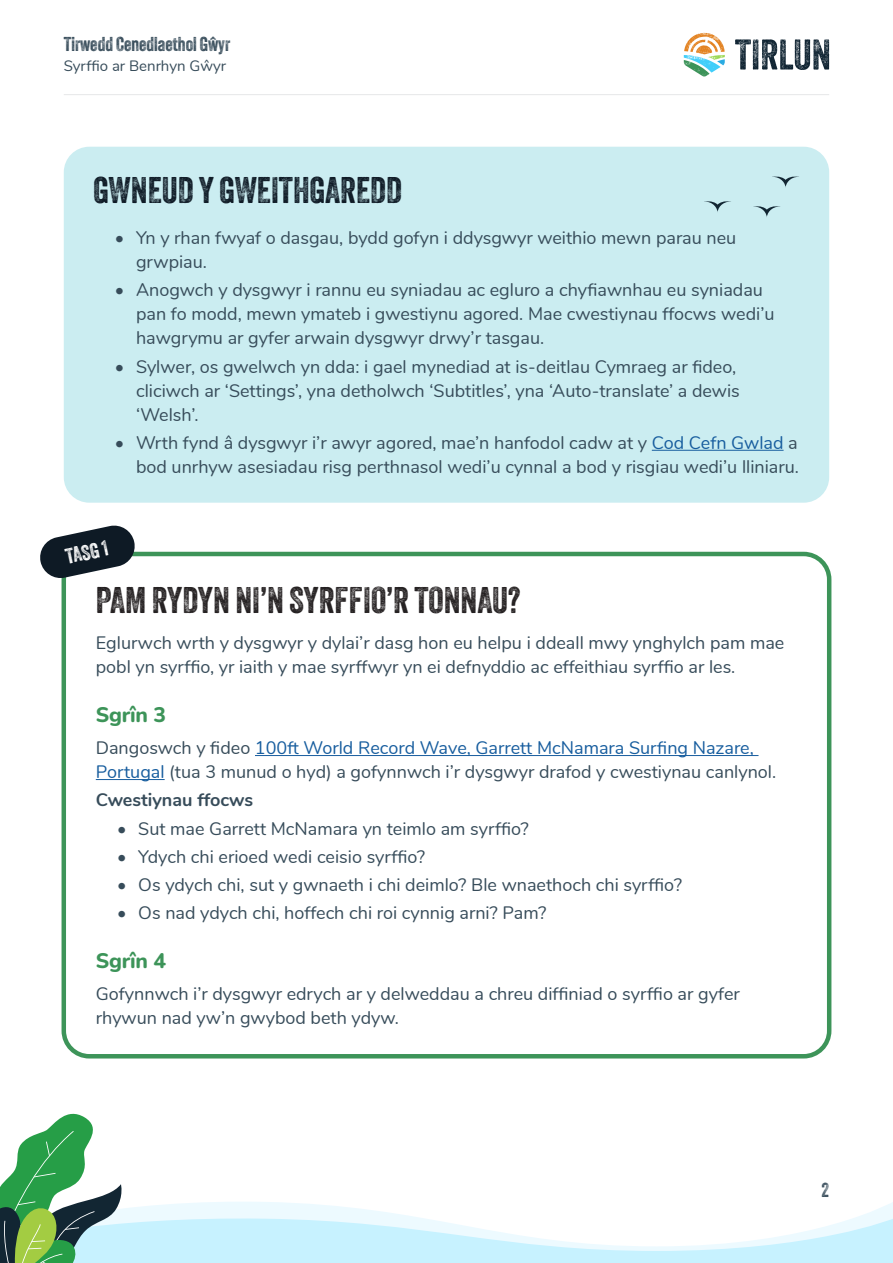
<style>
.page{position:relative;width:893px;height:1263px;background:#fff}
.page>*{position:absolute;margin:0;border:0;box-sizing:border-box;transform-origin:0 0}
.Page_sub_heading{font:36px "Veneer Two";color:#231f20}
.Page_sub_heading-2{font:36px "Veneer Two";color:#0e1a25}
.Page_section_heading{font:800 21px "Nunito";letter-spacing:-.01em;color:#3d9459}
.Key_activity_heading{font:21px "Veneer Two";color:#fff}
.t1{font:19.5px "Veneer Two";color:#374c5a}
.Body_text{font:18px/24px "Nunito";color:#374c5a}
.Body_text-2{font:700 18px "Nunito";color:#374c5a}
.t2{font:15px "Nunito";color:#374c5a}
.s1{color:#175d9e}
</style>
<div class="page">
<svg style="left:735px;top:39px;width:94px;height:31px"></svg>
<svg style="left:684px;top:33px;width:41px;height:44px"></svg>
<hr style="left:64px;top:94px;width:765px;height:1px;background:#e6e7e9">
<div style="left:64px;top:147px;width:765px;height:356px;background:#cbedf1;border-radius:26px"></div>
<hr style="left:652px;top:450px;width:132px;height:1px;background:#175d9e">
<hr style="left:255px;top:755px;width:503px;height:1px;background:#175d9e">
<hr style="left:96px;top:779px;width:69px;height:1px;background:#175d9e">
<div style="left:62px;top:552px;width:769px;height:506px;border:4px solid #3d9459;border-radius:26px"></div>
<svg style="left:772px;top:176px;width:27px;height:12px"></svg>
<svg style="left:753px;top:206px;width:28px;height:11px"></svg>
<svg style="left:704px;top:201px;width:27px;height:11px"></svg>
<svg style="left:0;top:1113px;width:893px;height:150px"></svg>
<svg style="left:40px;top:525px;width:97px;height:55px"></svg>
<p class="t1" style="left:64px;top:32px;width:168px">Tirwedd Cenedlaethol Gŵyr</p>
<p class="t2" style="left:64px;top:54px;width:164px">Syrffio ar Benrhyn Gŵyr</p>
<p class="Page_sub_heading-2" style="left:94px;top:168px;width:310px">GWNEUD Y GWEITHGAREDD</p>
<p class="Body_text" style="left:136px;top:225px;width:602px;text-indent:-21px">• Yn y rhan fwyaf o dasgau, bydd gofyn i ddysgwyr weithio mewn parau neu grwpiau.</p>
<p class="Body_text" style="left:136px;top:277px;width:640px;text-indent:-21px">• Anogwch y dysgwyr i rannu eu syniadau ac egluro a chyfiawnhau eu syniadau pan fo modd, mewn ymateb i gwestiynu agored. Mae cwestiynau ffocws wedi’u hawgrymu ar gyfer arwain dysgwyr drwy’r tasgau.</p>
<p class="Body_text" style="left:136px;top:353px;width:605px;text-indent:-21px">• Sylwer, os gwelwch yn dda: i gael mynediad at is-deitlau Cymraeg ar fideo, cliciwch ar ‘Settings’, yna detholwch ‘Subtitles’, yna ‘Auto-translate’ a dewis ‘Welsh’.</p>
<p class="Body_text" style="left:115px;top:430px;width:686px;text-align:right">• Wrth fynd â dysgwyr i’r awyr agored, mae’n hanfodol cadw at y <span class="s1">Cod Cefn Gwlad</span> a bod unrhyw asesiadau risg perthnasol wedi’u cynnal a bod y risgiau wedi’u lliniaru.</p>
<p class="Key_activity_heading" style="left:63px;top:544px;width:44px;rotate:-12deg">TASG 1</p>
<p class="Page_sub_heading" style="left:96px;top:578px;width:426px">PAM RYDYN NI’N SYRFFIO’R TONNAU?</p>
<p class="Body_text" style="left:96px;top:630px;width:690px">Eglurwch wrth y dysgwyr y dylai’r dasg hon eu helpu i ddeall mwy ynghylch pam mae pobl yn syrffio, yr iaith y mae syrffwyr yn ei defnyddio ac effeithiau syrffio ar les.</p>
<p class="Page_section_heading" style="left:96px;top:699px;width:72px">Sgrîn 3</p>
<p class="Body_text" style="left:96px;top:735px;width:682px">Dangoswch y fideo <span class="s1">100ft World Record Wave, Garrett McNamara Surfing Nazare,<br>Portugal</span> (tua 3 munud o hyd) a gofynnwch i’r dysgwyr drafod y cwestiynau canlynol.</p>
<p class="Body_text-2" style="left:96px;top:787px;width:159px">Cwestiynau ffocws</p>
<p class="Body_text" style="left:117px;top:815px;width:413px">• Sut mae Garrett McNamara yn teimlo am syrffio?</p>
<p class="Body_text" style="left:117px;top:844px;width:310px">• Ydych chi erioed wedi ceisio syrffio?</p>
<p class="Body_text" style="left:117px;top:872px;width:566px">• Os ydych chi, sut y gwnaeth i chi deimlo? Ble wnaethoch chi syrffio?</p>
<p class="Body_text" style="left:117px;top:900px;width:431px">• Os nad ydych chi, hoffech chi roi cynnig arni? Pam?</p>
<p class="Page_section_heading" style="left:96px;top:945px;width:72px">Sgrîn 4</p>
<p class="Body_text" style="left:96px;top:981px;width:646px">Gofynnwch i’r dysgwyr edrych ar y delweddau a chreu diffiniad o syrffio ar gyfer rhywun nad yw’n gwybod beth ydyw.</p>
<p class="t1" style="left:821px;top:1178px;width:9px">2</p>
</div>
